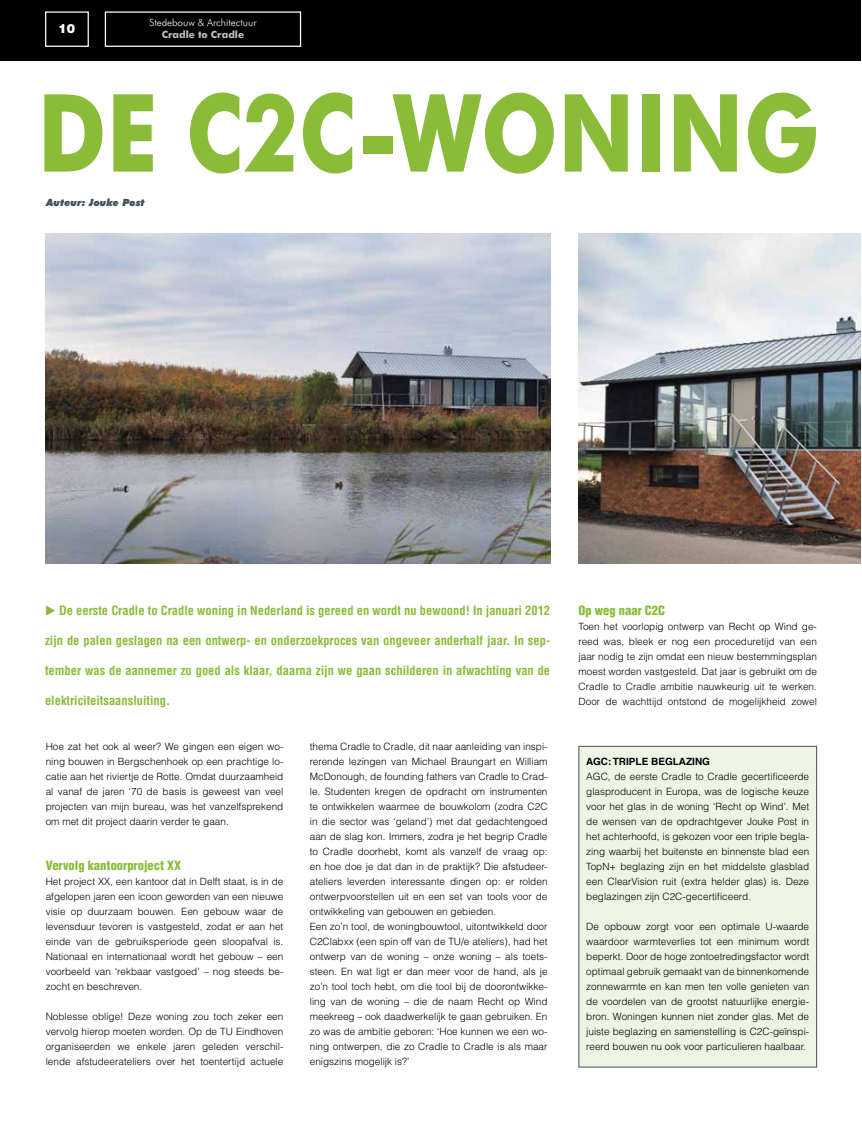
<style>
.page{position:relative;width:862px;height:1127px;background:#fff}
.page>*{position:absolute;margin:0;border:0;box-sizing:border-box;transform-origin:0 0}
.t1{font:700 108px "Futura BT";color:#8abc39;scale:.83 1}
.t2{font:700 condensed 12.5px "Helvetica";color:#8abc39}
.t3{font:900 condensed 12.5px "Helvetica";color:#8abc39}
.t4{font:900 12.5px "Helvetica";color:#fff}
.t5{font:300 10px/15px "Helvetica";color:#000;text-align:justify}
.t6{font:300 10px "Futura BT";color:#fff}
.t7{font:700 10px "Helvetica";color:#000}
.t8{font:italic 900 10px "Futura BT";color:#43525a}
.t9{font:700 10px "Futura BT";color:#bbc5cb}
</style>
<div class="page">
<div style="left:0;top:1px;width:860px;height:59px;background:#000"></div>
<div style="left:45px;top:11px;width:44px;height:36px;background:#000;border:1px solid #fff"></div>
<div style="left:105px;top:11px;width:196px;height:36px;background:#000;border:1px solid #fff"></div>
<img style="left:45px;top:234px;width:505px;height:329px">
<div style="left:578px;top:746px;width:238px;height:321px;background:#eef5e5"></div>
<img style="left:578px;top:234px;width:282px;height:329px">
<p class="t4" style="left:59px;top:20px;width:18px">10</p>
<p class="t6" style="left:149px;top:16px;width:109px">Stedebouw &amp; Architectuur</p>
<p class="t9" style="left:162px;top:28px;width:84px">Cradle to Cradle</p>
<h1 class="t1" style="left:38px;top:67px;width:943px">DE C2C-WONING</h1>
<p class="t8" style="left:46px;top:197px;width:100px">Auteur: Jouke Post</p>
<p class="t2" style="left:59px;top:603px;width:492px">De eerste Cradle to Cradle woning in Nederland is gereed en wordt nu bewoond! In januari 2012</p>
<p class="t2" style="left:45px;top:633px;width:506px">zijn de palen geslagen na een ontwerp- en onderzoekproces van ongeveer anderhalf jaar. In sep-</p>
<p class="t2" style="left:45px;top:663px;width:506px">tember was de aannemer zo goed als klaar, daarna zijn we gaan schilderen in afwachting van de</p>
<p class="t2" style="left:45px;top:693px;width:126px">elektriciteitsaansluiting.</p>
<p class="t5" style="left:46px;top:739px;width:239px">Hoe zat het ook al weer? We gingen een eigen wo&shy;ning bouwen in Bergschenhoek op een prachtige lo&shy;catie aan het riviertje de Rotte. Omdat duurzaamheid al vanaf de jaren ‘70 de basis is geweest van veel projecten van mijn bureau, was het vanzelfsprekend om met dit project daarin verder te gaan.</p>
<p class="t3" style="left:46px;top:858px;width:137px">Vervolg kantoorproject XX</p>
<p class="t5" style="left:46px;top:874px;width:239px">Het project XX, een kantoor dat in Delft staat, is in de afgelopen jaren een icoon geworden van een nieuwe visie op duurzaam bouwen. Een gebouw waar de levensduur tevoren is vastgesteld, zodat er aan het einde van de gebruiksperiode geen sloopafval is.<br>Nationaal en internationaal wordt het gebouw – een voorbeeld van ‘rekbaar vastgoed’ – nog steeds be&shy;zocht en beschreven.</p>
<p class="t5" style="left:46px;top:1009px;width:239px">Noblesse oblige! Deze woning zou toch zeker een vervolg hierop moeten worden. Op de TU Eindhoven organiseerden we enkele jaren geleden verschil&shy;lende afstudeerateliers over het toentertijd actuele</p>
<p class="t5" style="left:309px;top:739px;width:239px;text-align:left">thema Cradle to Cradle, dit naar aanleiding van inspi&shy;rerende lezingen van Michael Braungart en William McDonough, de founding fathers van Cradle to Crad&shy;le. Studenten kregen de opdracht om instrumenten te ontwikkelen waarmee de bouwkolom (zodra C2C in die sector was ‘geland’) met dat gedachtengoed aan de slag kon. Immers, zodra je het begrip Cradle to Cradle doorhebt, komt als vanzelf de vraag op: en hoe doe je dat dan in de praktijk? Die afstudeer&shy;ateliers leverden interessante dingen op: er rolden ontwerpvoorstellen uit en een set van tools voor de ontwikkeling van gebouwen en gebieden.<br>Een zo’n tool, de woningbouwtool, uitontwikkeld door C2Clabxx (een spin off van de TU/e ateliers), had het ontwerp van de woning – onze woning – als toets&shy;steen. En wat ligt er dan meer voor de hand, als je zo’n tool toch hebt, om die tool bij de doorontwikke&shy;ling van de woning – die de naam Recht op Wind meekreeg – ook daadwerkelijk te gaan gebruiken. En zo was de ambitie geboren: ‘Hoe kunnen we een wo&shy;ning ontwerpen, die zo Cradle to Cradle is als maar enigszins mogelijk is?’</p>
<p class="t3" style="left:578px;top:603px;width:88px">Op weg naar C2C</p>
<p class="t5" style="left:578px;top:619px;width:240px">Toen het voorlopig ontwerp van Recht op Wind ge&shy;reed was, bleek er nog een proceduretijd van een jaar nodig te zijn omdat een nieuw bestemmingsplan moest worden vastgesteld. Dat jaar is gebruikt om de Cradle to Cradle ambitie nauwkeurig uit te werken.<br>Door de wachttijd ontstond de mogelijkheid zowel</p>
<p class="t7" style="left:586px;top:755px;width:125px">AGC: TRIPLE BEGLAZING</p>
<p class="t5" style="left:586px;top:769px;width:224px">AGC, de eerste Cradle to Cradle gecertificeerde glasproducent in Europa, was de logische keuze voor het glas in de woning ‘Recht op Wind’. Met de wensen van de opdrachtgever Jouke Post in het achterhoofd, is gekozen voor een triple begla&shy;zing waarbij het buitenste en binnenste blad een TopN+ beglazing zijn en het middelste glasblad een ClearVision ruit (extra helder glas) is. Deze beglazingen zijn C2C-gecertificeerd.</p>
<p class="t5" style="left:586px;top:919px;width:224px">De opbouw zorgt voor een optimale U-waarde waardoor warmteverlies tot een minimum wordt beperkt. Door de hoge zontoetredingsfactor wordt optimaal gebruik gemaakt van de binnenkomende zonnewarmte en kan men ten volle genieten van de voordelen van de grootst natuurlijke energie&shy;bron. Woningen kunnen niet zonder glas. Met de juiste beglazing en samenstelling is C2C-geïnspi&shy;reerd bouwen nu ook voor particulieren haalbaar.</p>
</div>
